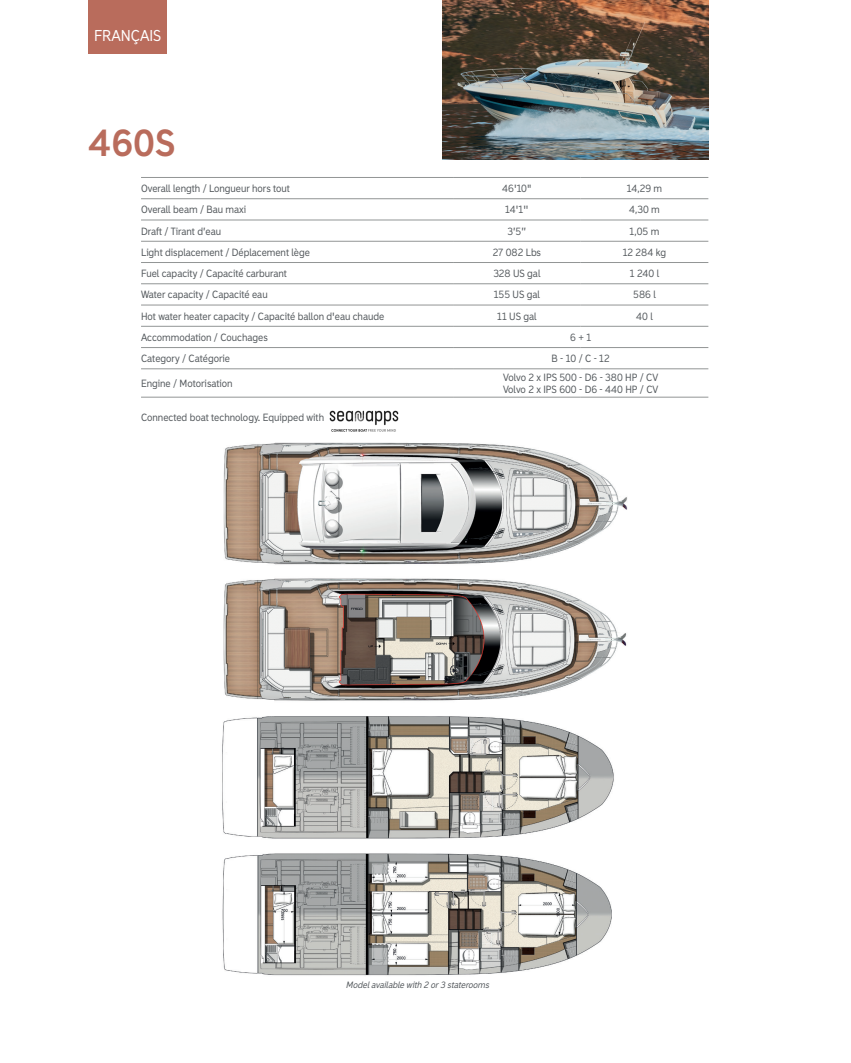
<style>
.page{position:relative;width:851px;height:1063px;background:#fff}
.page>*{position:absolute;margin:0;border:0;box-sizing:border-box;transform-origin:0 0}
.t1{font:800 36px "Madras";color:#b96c5c}
.t2{font:15px "Madras";color:#fff}
.t3{font:10px/12px "Madras";color:#52575b}
.t4{font:italic 8.75px "Madras";color:#52575b}
</style>
<div class="page">
<img style="left:442px;top:0;width:266px;height:159px">
<div style="left:89px;top:0;width:78px;height:53px;background:#b96c5c"></div>
<img style="left:223px;top:442px;width:405px;height:123px">
<img style="left:223px;top:578px;width:404px;height:123px">
<img style="left:222px;top:716px;width:392px;height:123px">
<img style="left:222px;top:853px;width:390px;height:123px">
<img style="left:329px;top:410px;width:70px;height:22px">
<hr style="left:141px;top:177px;width:312px;height:1px;background:#929595">
<hr style="left:453px;top:177px;width:127px;height:1px;background:#929595">
<hr style="left:580px;top:177px;width:128px;height:1px;background:#929595">
<hr style="left:141px;top:198px;width:312px;height:1px;background:#929595">
<hr style="left:453px;top:198px;width:127px;height:1px;background:#929595">
<hr style="left:580px;top:198px;width:128px;height:1px;background:#929595">
<hr style="left:141px;top:220px;width:312px;height:1px;background:#929595">
<hr style="left:453px;top:220px;width:127px;height:1px;background:#929595">
<hr style="left:580px;top:220px;width:128px;height:1px;background:#929595">
<hr style="left:141px;top:241px;width:312px;height:1px;background:#929595">
<hr style="left:453px;top:241px;width:127px;height:1px;background:#929595">
<hr style="left:580px;top:241px;width:128px;height:1px;background:#929595">
<hr style="left:141px;top:262px;width:312px;height:1px;background:#929595">
<hr style="left:453px;top:262px;width:127px;height:1px;background:#929595">
<hr style="left:580px;top:262px;width:128px;height:1px;background:#929595">
<hr style="left:141px;top:283px;width:312px;height:1px;background:#929595">
<hr style="left:453px;top:283px;width:127px;height:1px;background:#929595">
<hr style="left:580px;top:283px;width:128px;height:1px;background:#929595">
<hr style="left:141px;top:305px;width:312px;height:1px;background:#929595">
<hr style="left:453px;top:305px;width:127px;height:1px;background:#929595">
<hr style="left:580px;top:305px;width:128px;height:1px;background:#929595">
<hr style="left:141px;top:326px;width:312px;height:1px;background:#929595">
<hr style="left:453px;top:326px;width:127px;height:1px;background:#929595">
<hr style="left:580px;top:326px;width:128px;height:1px;background:#929595">
<hr style="left:141px;top:347px;width:312px;height:1px;background:#929595">
<hr style="left:453px;top:347px;width:127px;height:1px;background:#929595">
<hr style="left:580px;top:347px;width:128px;height:1px;background:#929595">
<hr style="left:141px;top:369px;width:312px;height:1px;background:#929595">
<hr style="left:453px;top:369px;width:127px;height:1px;background:#929595">
<hr style="left:580px;top:369px;width:128px;height:1px;background:#929595">
<hr style="left:141px;top:397px;width:312px;height:1px;background:#929595">
<hr style="left:453px;top:397px;width:127px;height:1px;background:#929595">
<hr style="left:580px;top:397px;width:128px;height:1px;background:#929595">
<h2 class="t2" style="left:94px;top:26px;width:69px">FRANÇAIS</h2>
<h1 class="t1" style="left:89px;top:120px;width:88px">460S</h1>
<p class="t3" style="left:141px;top:182px;width:150px">Overall length / Longueur hors tout</p>
<p class="t3" style="left:502px;top:182px;width:31px">46'10"</p>
<p class="t3" style="left:626px;top:182px;width:37px">14,29 m</p>
<p class="t3" style="left:141px;top:204px;width:107px">Overall beam / Bau maxi</p>
<p class="t3" style="left:505px;top:204px;width:25px">14'1''</p>
<p class="t3" style="left:629px;top:204px;width:32px">4,30 m</p>
<p class="t3" style="left:141px;top:225px;width:82px">Draft / Tirant d’eau</p>
<p class="t3" style="left:507px;top:225px;width:20px">3’5”</p>
<p class="t3" style="left:629px;top:225px;width:31px">1,05 m</p>
<p class="t3" style="left:141px;top:246px;width:170px">Light displacement / Déplacement lège</p>
<p class="t3" style="left:492px;top:246px;width:50px">27 082 Lbs</p>
<p class="t3" style="left:622px;top:246px;width:45px">12 284 kg</p>
<p class="t3" style="left:141px;top:267px;width:147px">Fuel capacity / Capacité carburant</p>
<p class="t3" style="left:493px;top:267px;width:49px">328 US gal</p>
<p class="t3" style="left:629px;top:267px;width:31px">1 240 l</p>
<p class="t3" style="left:141px;top:289px;width:128px">Water capacity / Capacité eau</p>
<p class="t3" style="left:493px;top:289px;width:48px">155 US gal</p>
<p class="t3" style="left:633px;top:289px;width:24px">586 l</p>
<p class="t3" style="left:141px;top:310px;width:245px">Hot water heater capacity / Capacité ballon d'eau chaude</p>
<p class="t3" style="left:497px;top:310px;width:41px">11 US gal</p>
<p class="t3" style="left:636px;top:310px;width:18px">40 l</p>
<p class="t3" style="left:141px;top:331px;width:128px">Accommodation / Couchages</p>
<p class="t3" style="left:570px;top:331px;width:22px">6 + 1</p>
<p class="t3" style="left:141px;top:352px;width:90px">Category / Catégorie</p>
<p class="t3" style="left:551px;top:352px;width:60px">B - 10 / C - 12</p>
<p class="t3" style="left:141px;top:377px;width:93px">Engine / Motorisation</p>
<p class="t3" style="left:503px;top:371px;width:157px">Volvo 2 x IPS 500 - D6 - 380 HP / CV<br>Volvo 2 x IPS 600 - D6 - 440 HP / CV</p>
<p class="t3" style="left:141px;top:411px;width:184px">Connected boat technology. Equipped with</p>
<p class="t4" style="left:346px;top:980px;width:144px">Model available with 2 or 3 staterooms</p>
</div>
